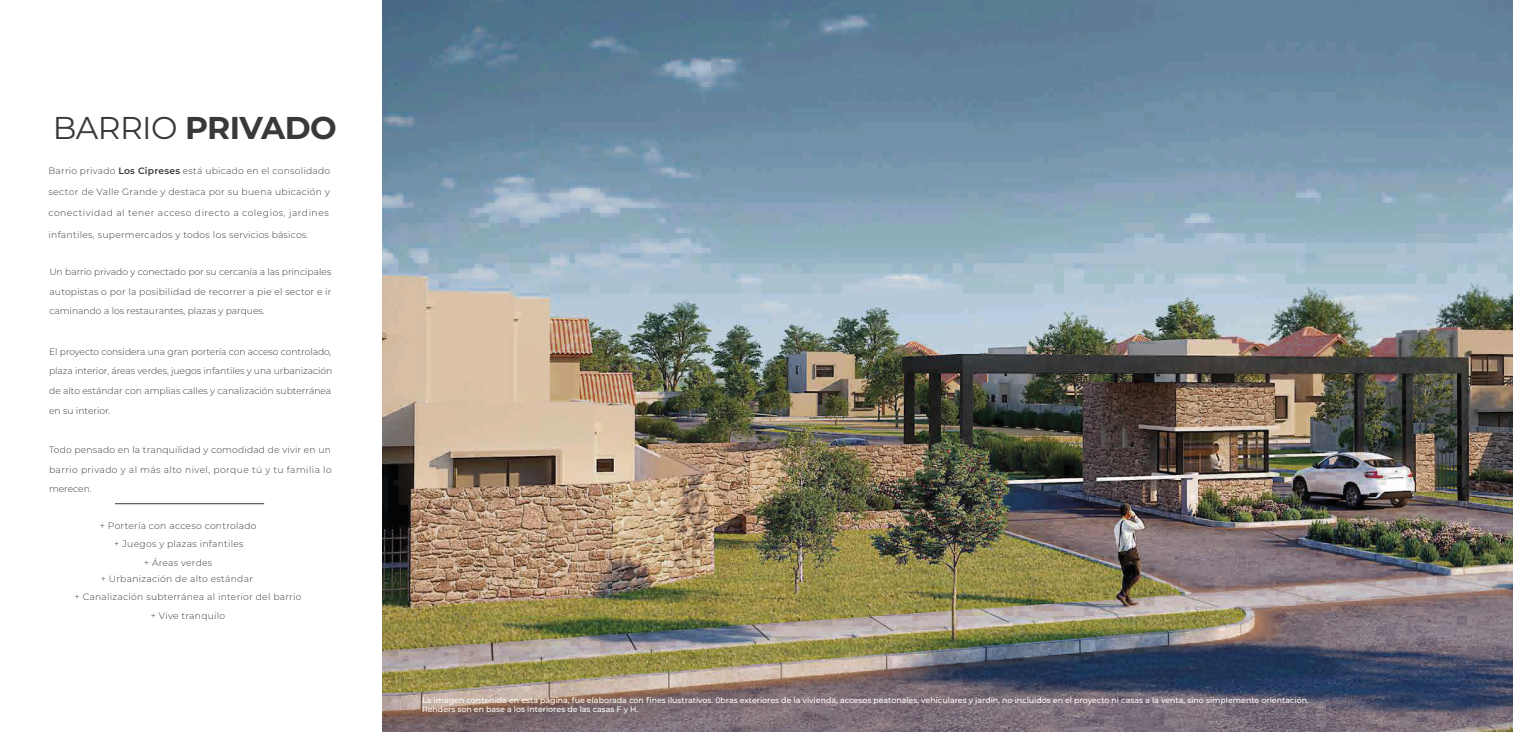
<style>
.page{position:relative;width:1513px;height:732px;background:#fff}
.page>*{position:absolute;margin:0;border:0;box-sizing:border-box;transform-origin:0 0}
.t1{font:700 31.5px "Montserrat";letter-spacing:-.02em;color:#393938}
.t2{font:300 9.19px/19.6px "Montserrat";letter-spacing:.025em;color:#393938;text-align:justify}
.t3{font:300 9.19px/19.6px "Montserrat";letter-spacing:-.005em;color:#393938}
.t4{font:300 9.19px "Montserrat";letter-spacing:.06em;color:#393938}
.t5{font:500 7.88px/9.5px "Montserrat";color:#fff}
.s1{font-weight:400}
.s2{font-weight:600}
</style>
<div class="page">
<img style="left:382px;top:0;width:1131px;height:732px">
<hr style="left:115px;top:503px;width:149px;height:1px;background:#393938">
<h1 class="t1" style="left:53px;top:105px;width:285px"><span class="s1">BARRIO</span> PRIVADO</h1>
<p class="t2" style="left:48px;top:160px;width:283px">Barrio privado <span class="s2">Los Cipreses</span> está ubicado en el consolidado</p>
<p class="t2" style="left:48px;top:182px;width:283px">sector de Valle Grande y destaca por su buena ubicación y</p>
<p class="t4" style="left:48px;top:207px;width:282px">conectividad al tener acceso directo a colegios, jardines</p>
<p class="t2" style="left:48px;top:224px;width:261px">infantiles, supermercados y todos los servicios básicos.</p>
<p class="t2" style="left:49px;top:262px;width:284px">Un barrio privado y conectado por su cercanía a las principales autopistas o por la posibilidad de recorrer a pie el sector e ir caminando a los restaurantes, plazas y parques.</p>
<p class="t3" style="left:49px;top:341px;width:285px">El proyecto considera una gran portería con acceso controlado, plaza interior, áreas verdes, juegos infantiles y una urbanización de alto estándar con amplias calles y canalización subterránea en su interior.</p>
<p class="t2" style="left:49px;top:439px;width:284px">Todo pensado en la tranquilidad y comodidad de vivir en un barrio privado y al más alto nivel, porque tú y tu familia lo merecen.</p>
<p class="t2" style="left:100px;top:515px;width:158px">+ Portería con acceso controlado</p>
<p class="t2" style="left:114px;top:534px;width:131px">+ Juegos y plazas infantiles</p>
<p class="t2" style="left:144px;top:552px;width:70px">+ Áreas verdes</p>
<p class="t2" style="left:75px;top:586px;width:228px;text-align:center">+ Canalización subterránea al interior del barrio + Vive tranquilo</p>
<p class="t2" style="left:101px;top:569px;width:154px">+ Urbanización de alto estándar</p>
<p class="t5" style="left:422px;top:695px;width:888px">La imagen contenida en esta página, fue elaborada con fines ilustrativos. 0bras exteriores de la vivienda, accesos peatonales, vehiculares y jardín, no incluidos en el proyecto ni casas a la venta, sino simplemente orientación.<br>Renders son en base a los interiores de las casas F y H.</p>
</div>
